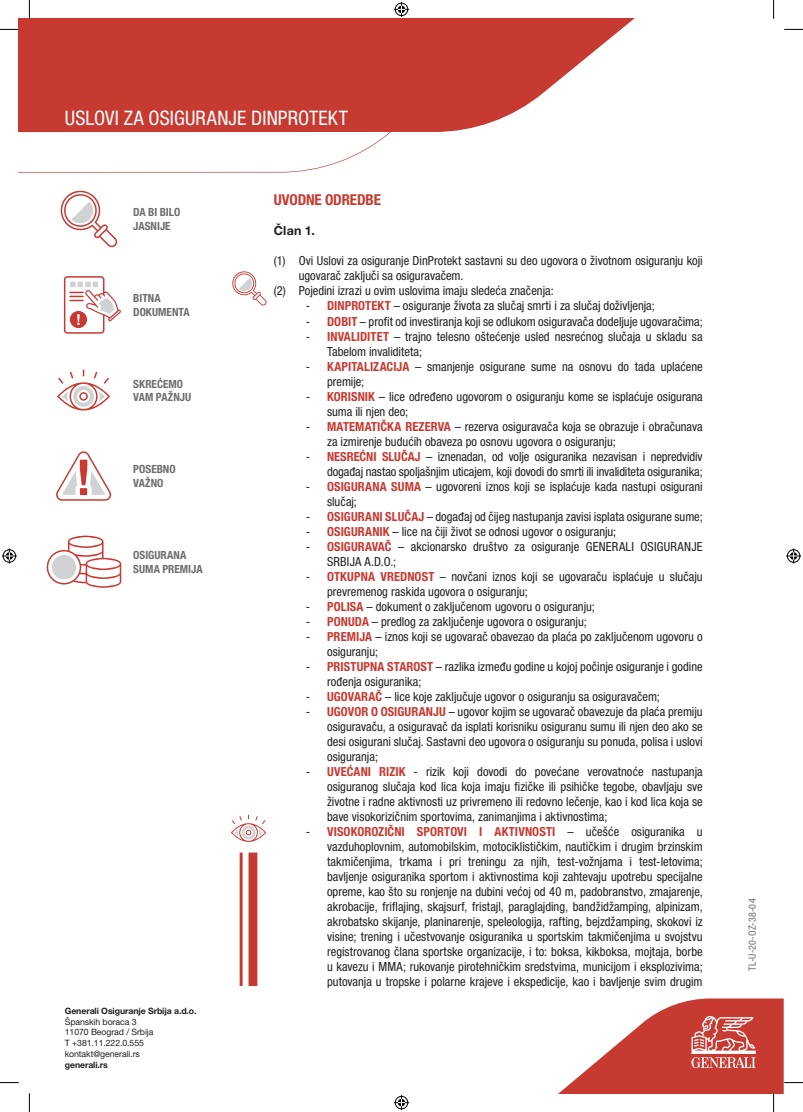
<style>
.page{position:relative;width:803px;height:1112px;background:#fff}
.page>*{position:absolute;margin:0;border:0;box-sizing:border-box;transform-origin:0 0}
.t1{font:condensed 20px "Helvetica Neue LT Pro";letter-spacing:.005em;color:#fff}
.Novi_podnaslov_crveno_bold{font:700 condensed 15px "Helvetica Neue LT Pro";letter-spacing:-.01em;color:#c73a32}
.Novi_bully_1{font:condensed 12.5px/15px "Helvetica Neue LT Pro";color:#231f20}
.Osnovni_paragraf{font:condensed 12.5px/15px "Helvetica Neue LT Pro";color:#231f20}
.Novi_clan_bold_crno{font:700 12.5px "Helvetica Neue LT Pro";color:#231f20}
.t2{font:700 condensed 11.25px/13.8px "Helvetica Neue LT Pro";color:#6c6d70}
.t3{font:condensed 10px "Helvetica Neue LT Pro";letter-spacing:.025em;color:#6c6d70}
.t4{font:8.75px/10.9px "Helvetica Neue LT Pro";letter-spacing:-.01em;color:#231f20}
.t5{font:700 8.75px "Helvetica Neue LT Pro";letter-spacing:-.01em;color:#231f20}
.s1{font-weight:700;color:#c73a32}
</style>
<div class="page">
<svg style="left:19px;top:132px;width:372px;height:41px"></svg>
<svg style="left:19px;top:19px;width:615px;height:113px;background:#cd514a"></svg>
<svg style="left:60px;top:190px;width:58px;height:58px"></svg>
<svg style="left:64px;top:276px;width:57px;height:57px"></svg>
<svg style="left:57px;top:369px;width:53px;height:41px"></svg>
<svg style="left:56px;top:451px;width:55px;height:49px"></svg>
<svg style="left:47px;top:535px;width:74px;height:52px"></svg>
<div style="left:52px;top:555px;width:24px;height:24px;background:#d1d2d4;border-radius:50%"></div>
<svg style="left:232px;top:271px;width:35px;height:35px"></svg>
<svg style="left:231px;top:814px;width:35px;height:27px"></svg>
<div style="left:248px;top:852px;width:9px;height:133px;background:#c73a32"></div>
<hr style="left:240px;top:852px;width:3px;height:133px;background:#c73a32">
<svg style="left:0;top:29px;width:19px;height:1px"></svg>
<svg style="left:784px;top:29px;width:19px;height:1px"></svg>
<svg style="left:0;top:1082px;width:19px;height:1px"></svg>
<svg style="left:29px;top:0;width:1px;height:19px"></svg>
<svg style="left:29px;top:1093px;width:1px;height:18px"></svg>
<svg style="left:773px;top:0;width:1px;height:19px"></svg>
<svg style="left:558px;top:998px;width:245px;height:113px"></svg>
<svg style="left:394px;top:2px;width:15px;height:15px"></svg>
<svg style="left:394px;top:1095px;width:15px;height:14px"></svg>
<svg style="left:2px;top:548px;width:15px;height:15px"></svg>
<svg style="left:786px;top:548px;width:15px;height:15px"></svg>
<h1 class="t1" style="left:65px;top:106px;width:285px">USLOVI ZA OSIGURANJE DINPROTEKT</h1>
<p class="t2" style="left:133px;top:205px;width:49px">DA BI BILO<br>JASNIJE</p>
<p class="t2" style="left:133px;top:291px;width:58px">BITNA<br>DOKUMENTA</p>
<p class="t2" style="left:133px;top:376px;width:59px">SKREĆEMO<br>VAM PAŽNJU</p>
<p class="t2" style="left:133px;top:462px;width:44px">POSEBNO<br>VAŽNO</p>
<p class="t2" style="left:133px;top:547px;width:71px">OSIGURANA<br>SUMA PREMIJA</p>
<p class="t5" style="left:65px;top:1004px;width:133px">Generali Osiguranje Srbija a.d.o.</p>
<p class="t4" style="left:65px;top:1015px;width:90px">Španskih boraca 3<br>11070 Beograd / Srbija<br>T +381.11.222.0.555 kontakt@generali.rs</p>
<p class="t5" style="left:65px;top:1059px;width:45px">generali.rs</p>
<p class="Novi_podnaslov_crveno_bold" style="left:274px;top:191px;width:108px">UVODNE ODREDBE</p>
<p class="Novi_clan_bold_crno" style="left:274px;top:223px;width:43px">Član 1.</p>
<p class="Osnovni_paragraf" style="left:299px;top:253px;width:405px;text-indent:-25px">(1) Ovi Uslovi za osiguranje DinProtekt sastavni su deo ugovora o životnom osiguranju koji ugovarač zaključi sa osiguravačem.</p>
<p class="Osnovni_paragraf" style="left:274px;top:283px;width:281px">(2) Pojedini izrazi u ovim uslovima imaju sledeća značenja:</p>
<p class="Novi_bully_1" style="left:306px;top:298px;width:350px">- <span class="s1">DINPROTEKT</span> – osiguranje života za slučaj smrti i za slučaj doživljenja;</p>
<p class="Novi_bully_1" style="left:306px;top:313px;width:398px">- <span class="s1">DOBIT</span> – profit od investiranja koji se odlukom osiguravača dodeljuje ugovaračima;</p>
<p class="Novi_bully_1" style="left:327px;top:328px;width:377px;text-indent:-21px">- <span class="s1">INVALIDITET</span> – trajno telesno oštećenje usled nesrećnog slučaja u skladu sa<br>Tabelom invaliditeta;</p>
<p class="Novi_bully_1" style="left:327px;top:358px;width:377px;text-indent:-21px">- <span class="s1">KAPITALIZACIJA</span> – smanjenje osigurane sume na osnovu do tada uplaćene premije;</p>
<p class="Novi_bully_1" style="left:327px;top:388px;width:377px;text-indent:-21px">- <span class="s1">KORISNIK</span> – lice određeno ugovorom o osiguranju kome se isplaćuje osigurana suma ili njen deo;</p>
<p class="Novi_bully_1" style="left:327px;top:418px;width:377px;text-indent:-21px">- <span class="s1">MATEMATIČKA REZERVA</span> – rezerva osiguravača koja se obrazuje i obračunava za izmirenje budućih obaveza po osnovu ugovora o osiguranju;</p>
<p class="Novi_bully_1" style="left:306px;top:448px;width:398px;text-align:right">- <span class="s1">NESREĆNI SLUČAJ</span> – iznenadan, od volje osiguranika nezavisan i nepredvidiv događaj nastao spoljašnjim uticajem, koji dovodi do smrti ili invaliditeta osiguranika;</p>
<p class="Novi_bully_1" style="left:327px;top:478px;width:377px;text-indent:-21px">- <span class="s1">OSIGURANA SUMA</span> – ugovoreni iznos koji se isplaćuje kada nastupi osigurani slučaj;</p>
<p class="Novi_bully_1" style="left:306px;top:508px;width:398px">- <span class="s1">OSIGURANI SLUČAJ</span> – događaj od čijeg nastupanja zavisi isplata osigurane sume;</p>
<p class="Novi_bully_1" style="left:306px;top:523px;width:312px">- <span class="s1">OSIGURANIK</span> – lice na čiji život se odnosi ugovor o osiguranju;</p>
<p class="Novi_bully_1" style="left:327px;top:538px;width:377px;text-indent:-21px">- <span class="s1">OSIGURAVAČ</span> – akcionarsko društvo za osiguranje GENERALI OSIGURANJE<br>SRBIJA A.D.O.;</p>
<p class="Novi_bully_1" style="left:327px;top:568px;width:377px;text-indent:-21px">- <span class="s1">OTKUPNA VREDNOST</span> – novčani iznos koji se ugovaraču isplaćuje u slučaju prevremenog raskida ugovora o osiguranju;</p>
<p class="Novi_bully_1" style="left:306px;top:598px;width:290px">- <span class="s1">POLISA</span> – dokument o zaključenom ugovoru o osiguranju;</p>
<p class="Novi_bully_1" style="left:306px;top:613px;width:282px">- <span class="s1">PONUDA</span> – predlog za zaključenje ugovora o osiguranju;</p>
<p class="Novi_bully_1" style="left:327px;top:628px;width:377px;text-indent:-21px">- <span class="s1">PREMIJA</span> – iznos koji se ugovarač obavezao da plaća po zaključenom ugovoru o osiguranju;</p>
<p class="Novi_bully_1" style="left:327px;top:658px;width:377px;text-indent:-21px">- <span class="s1">PRISTUPNA STAROST</span> – razlika između godine u kojoj počinje osiguranje i godine rođenja osiguranika;</p>
<p class="Novi_bully_1" style="left:306px;top:688px;width:355px">- <span class="s1">UGOVARAČ</span> – lice koje zaključuje ugovor o osiguranju sa osiguravačem;</p>
<p class="Novi_bully_1" style="left:327px;top:703px;width:377px;text-align:justify;text-indent:-21px">- <span class="s1">UGOVOR O OSIGURANJU</span> – ugovor kojim se ugovarač obavezuje da plaća premiju osiguravaču, a osiguravač da isplati korisniku osiguranu sumu ili njen deo ako se desi osigurani slučaj. Sastavni deo ugovora o osiguranju su ponuda, polisa i uslovi osiguranja;</p>
<p class="Novi_bully_1" style="left:327px;top:763px;width:377px;text-align:justify;text-indent:-21px">- <span class="s1">UVEĆANI RIZIK</span> - rizik koji dovodi do povećane verovatnoće nastupanja osiguranog slučaja kod lica koja imaju fizičke ili psihičke tegobe, obavljaju sve životne i radne aktivnosti uz privremeno ili redovno lečenje, kao i kod lica koja se bave visokorizičnim sportovima, zanimanjima i aktivnostima;</p>
<p class="Novi_bully_1" style="left:327px;top:823px;width:377px;text-align:justify;text-indent:-21px">- <span class="s1">VISOKOROZIČNI SPORTOVI I AKTIVNOSTI</span> – učešće osiguranika u vazduhoplovnim, automobilskim, motociklističkim, nautičkim i drugim brzinskim takmičenjima, trkama i pri treningu za njih, test-vožnjama i test-letovima; bavljenje osiguranika sportom i aktivnostima koji zahtevaju upotrebu specijalne opreme, kao što su ronjenje na dubini većoj od 40 m, padobranstvo, zmajarenje, akrobacije, friflajing, skajsurf, fristajl, paraglajding, bandžidžamping, alpinizam, akrobatsko skijanje, planinarenje, speleologija, rafting, bejzdžamping, skokovi iz visine; trening i učestvovanje osiguranika u sportskim takmičenjima u svojstvu registrovanog člana sportske organizacije, i to: boksa, kikboksa, mojtaja, borbe u kavezu i MMA; rukovanje pirotehničkim sredstvima, municijom i eksplozivima; putovanja u tropske i polarne krajeve i ekspedicije, kao i bavljenje svim drugim</p>
<p class="t3" style="left:746px;top:970px;width:74px;rotate:-90deg">TL-U-20-OZ-38-04</p>
</div>
